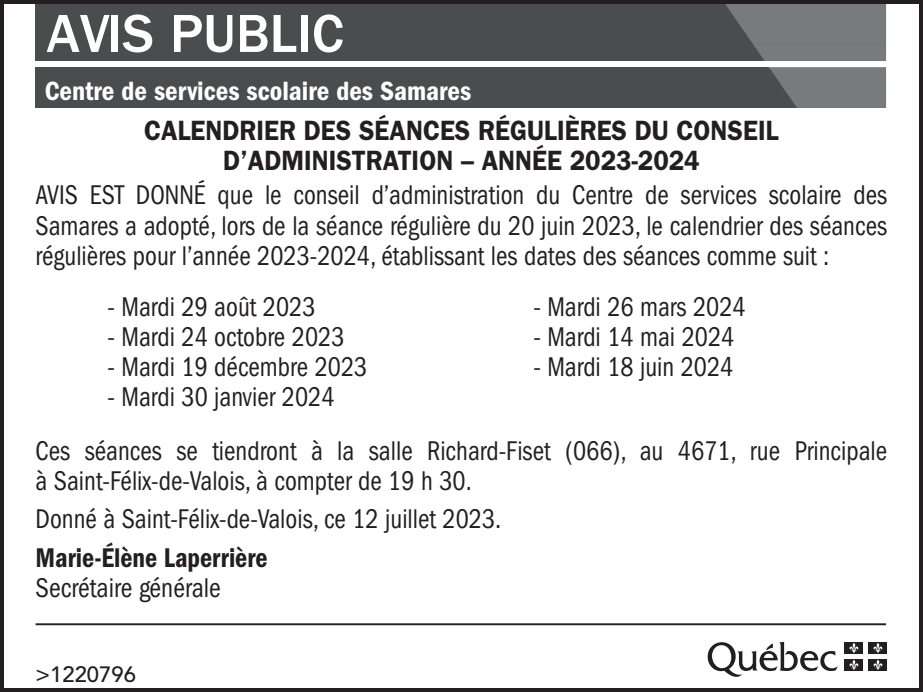
<style>
.page{position:relative;width:923px;height:692px;background:#fff}
.page>*{position:absolute;margin:0;border:0;box-sizing:border-box;transform-origin:0 0}
.t1{font:500 55.2px "ITC Franklin Gothic Std";color:#fff}
.t2{font:condensed 28px/30px "ITC Franklin Gothic Std";color:#231f20;text-align:justify;scale:.92 1}
.t3{font:600 28px/30px "ITC Franklin Gothic Std";color:#231f20;text-align:center;scale:.92 1}
.t4{font:28px "ITC Franklin Gothic Std Dm Cd";color:#231f20;scale:.94 1}
.t5{font:condensed 28px "ITC Franklin Gothic Std";color:#231f20;scale:.94 1}
.t6{font:27.2px "ITC Franklin Gothic Std Dm Cd";color:#fff}
.t7{font:500 22px "Avenir LT Std";color:#231f20}
</style>
<div class="page">
<div style="left:36px;top:0;width:850px;height:61px;background:#4b4c4d"></div>
<div style="left:36px;top:67px;width:850px;height:41px;background:#4b4c4d"></div>
<svg style="left:726px;top:5px;width:161px;height:103px"></svg>
<hr style="left:36px;top:623px;width:850px;height:2px;background:#231f20">
<svg style="left:707px;top:641px;width:131px;height:35px"></svg>
<div style="left:844px;top:641px;width:19px;height:12px;background:#231f20"></div>
<svg style="left:849px;top:643px;width:9px;height:9px"></svg>
<div style="left:844px;top:658px;width:19px;height:12px;background:#231f20"></div>
<svg style="left:849px;top:659px;width:9px;height:10px"></svg>
<div style="left:868px;top:641px;width:19px;height:12px;background:#231f20"></div>
<svg style="left:873px;top:643px;width:9px;height:9px"></svg>
<div style="left:868px;top:658px;width:19px;height:12px;background:#231f20"></div>
<svg style="left:873px;top:659px;width:9px;height:10px"></svg>
<div style="left:0;top:0;width:923px;height:691px;border:4px solid #231f20"></div>
<h1 class="t1" style="left:47px;top:3px;width:299px">AVIS PUBLIC</h1>
<p class="t6" style="left:45px;top:75px;width:428px">Centre de services scolaire des Samares</p>
<p class="t3" style="left:144px;top:116px;width:691px">CALENDRIER DES SÉANCES RÉGULIÈRES DU CONSEIL<br>D’ADMINISTRATION – ANNÉE 2023-2024</p>
<p class="t2" style="left:36px;top:180px;width:927px">AVIS EST DONNÉ que le conseil d’administration du Centre de services scolaire des Samares a adopté, lors de la séance régulière du 20 juin 2023, le calendrier des séances régulières pour l’année 2023-2024, établissant les dates des séances comme suit :</p>
<p class="t2" style="left:108px;top:291px;width:227px">- Mardi 29 août 2023</p>
<p class="t2" style="left:108px;top:321px;width:259px">- Mardi 24 octobre 2023</p>
<p class="t2" style="left:108px;top:351px;width:284px">- Mardi 19 décembre 2023</p>
<p class="t2" style="left:108px;top:381px;width:248px">- Mardi 30 janvier 2024</p>
<p class="t2" style="left:533px;top:291px;width:232px">- Mardi 26 mars 2024</p>
<p class="t2" style="left:533px;top:321px;width:220px">- Mardi 14 mai 2024</p>
<p class="t2" style="left:533px;top:351px;width:219px">- Mardi 18 juin 2024</p>
<p class="t2" style="left:36px;top:435px;width:927px">Ces séances se tiendront à la salle Richard-Fiset (066), au 4671, rue Principale à Saint-Félix-de-Valois, à compter de 19 h 30.</p>
<p class="t2" style="left:36px;top:504px;width:508px">Donné à Saint-Félix-de-Valois, ce 12 juillet 2023.</p>
<p class="t4" style="left:36px;top:541px;width:248px">Marie-Élène Laperrière</p>
<p class="t5" style="left:36px;top:572px;width:199px">Secrétaire générale</p>
<p class="t7" style="left:36px;top:661px;width:102px">&gt;1220796</p>
</div>
